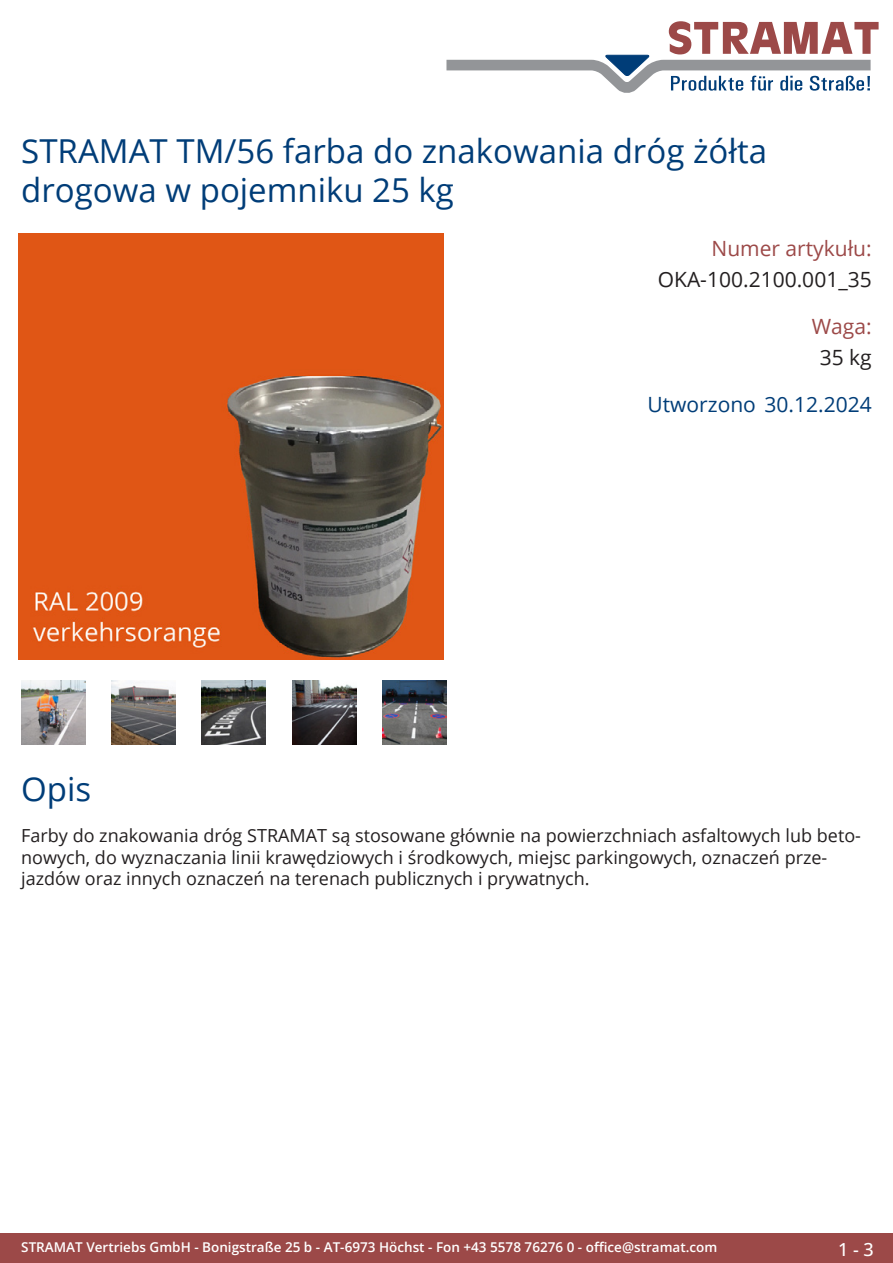
<style>
.page{position:relative;width:893px;height:1263px;background:#fff}
.page>*{position:absolute;margin:0;border:0;box-sizing:border-box;transform-origin:0 0}
.Produkttitel{font:33px/39.6px "Open Sans";color:#003d78}
.TechDaten_Inhalt{font:21px "Open Sans";color:#231f20}
.TechDaten_Überschrif{font:21px "Open Sans";color:#9c4948}
.Erstellungsdatum{font:21px "Open Sans";color:#003d78}
.Beschreibung_Text{font:18px/21.6px "Open Sans";color:#231f20}
.t1{font:500 18px "Open Sans";color:#fff}
.t2{font:600 13.5px "Open Sans";color:#fff}
</style>
<div class="page">
<div style="left:0;top:1233px;width:893px;height:30px;background:#9c4948"></div>
<svg style="left:446px;top:21px;width:433px;height:72px"></svg>
<img style="left:18px;top:234px;width:425px;height:425px">
<img style="left:21px;top:680px;width:64px;height:64px">
<img style="left:112px;top:680px;width:63px;height:64px">
<img style="left:202px;top:680px;width:64px;height:64px">
<img style="left:292px;top:680px;width:64px;height:64px">
<img style="left:383px;top:680px;width:63px;height:64px">
<p class="Produkttitel" style="left:21px;top:130px;width:747px">STRAMAT TM/56 farba do znakowania dróg żółta drogowa w pojemniku 25 kg</p>
<p class="TechDaten_Überschrif" style="left:711px;top:234px;width:162px">Numer artykułu:</p>
<p class="TechDaten_Inhalt" style="left:658px;top:265px;width:216px">OKA-100.2100.001_35</p>
<p class="TechDaten_Überschrif" style="left:812px;top:312px;width:61px">Waga:</p>
<p class="TechDaten_Inhalt" style="left:820px;top:343px;width:54px">35 kg</p>
<p class="Erstellungsdatum" style="left:648px;top:390px;width:226px">Utworzono 30.12.2024</p>
<p class="Produkttitel" style="left:21px;top:768px;width:72px">Opis</p>
<p class="Beschreibung_Text" style="left:21px;top:824px;width:841px">Farby do znakowania dróg STRAMAT są stosowane głównie na powierzchniach asfaltowych lub beto&shy;nowych, do wyznaczania linii krawędziowych i środkowych, miejsc parkingowych, oznaczeń prze&shy;jazdów oraz innych oznaczeń na terenach publicznych i prywatnych.</p>
<p class="t2" style="left:21px;top:1238px;width:698px">STRAMAT Vertriebs GmbH - Bonigstraße 25 b - AT-6973 Höchst - Fon +43 5578 76276 0 - office@stramat.com</p>
<p class="t1" style="left:838px;top:1237px;width:37px">1 - 3</p>
</div>
